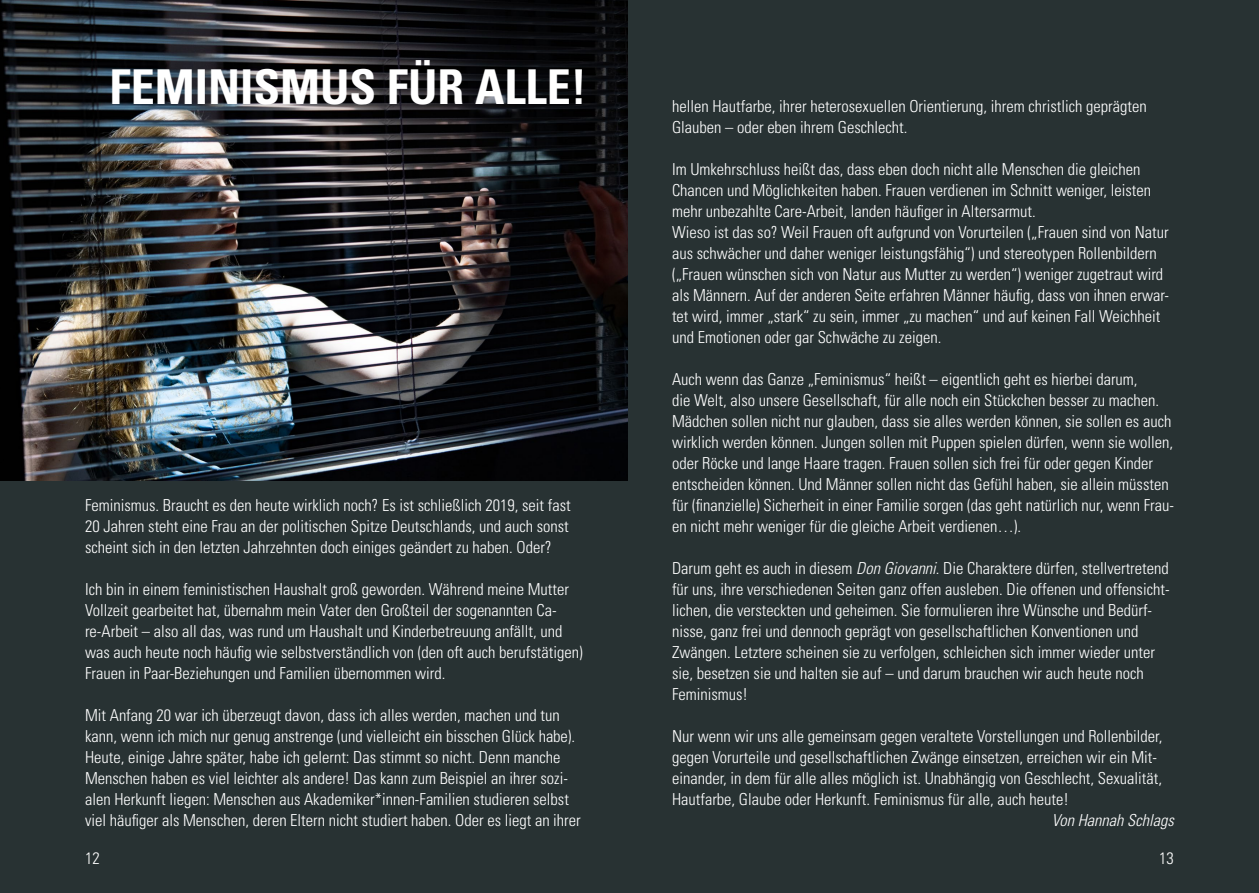
<style>
.page{position:relative;width:1259px;height:893px;background:#fff}
.page>*{position:absolute;margin:0;border:0;box-sizing:border-box;transform-origin:0 0}
.t1{font:700 condensed 48px "Univers";color:#fff}
.t2{font:300 condensed 16.5px/21px "Univers";color:#fff}
.t3{font:italic 300 condensed 16.5px "Univers";color:#fff}
.s1{font-style:italic}
</style>
<div class="page">
<div style="left:0;top:0;width:629px;height:893px;background:#283233"></div>
<div style="left:629px;top:0;width:630px;height:893px;background:#283233"></div>
<img style="left:0;top:0;width:627px;height:480px">
<h1 class="t1" style="left:110px;top:58px;width:479px">FEMINISMUS FÜR ALLE!</h1>
<p class="t2" style="left:85px;top:494px;width:487px;text-align:justify">Feminismus. Braucht es den heute wirklich noch? Es ist schließlich 2019, seit fast 20 Jahren steht eine Frau an der politischen Spitze Deutschlands, und auch sonst scheint sich in den letzten Jahrzehnten doch einiges geändert zu haben. Oder?</p>
<p class="t2" style="left:85px;top:578px;width:499px">Ich bin in einem feministischen Haushalt groß geworden. Während meine Mutter Vollzeit gearbeitet hat, übernahm mein Vater den Großteil der sogenannten Ca&shy;re-Arbeit – also all das, was rund um Haushalt und Kinderbetreuung anfällt, und was auch heute noch häufig wie selbstverständlich von (den oft auch berufstätigen)<br>Frauen in Paar-Beziehungen und Familien übernommen wird.</p>
<p class="t2" style="left:85px;top:704px;width:497px">Mit Anfang 20 war ich überzeugt davon, dass ich alles werden, machen und tun kann, wenn ich mich nur genug anstrenge (und vielleicht ein bisschen Glück habe).<br>Heute, einige Jahre später, habe ich gelernt: Das stimmt so nicht. Denn manche Menschen haben es viel leichter als andere! Das kann zum Beispiel an ihrer sozi&shy;alen Herkunft liegen: Menschen aus Akademiker*innen-Familien studieren selbst viel häufiger als Menschen, deren Eltern nicht studiert haben. Oder es liegt an ihrer</p>
<p class="t2" style="left:672px;top:96px;width:476px">hellen Hautfarbe, ihrer heterosexuellen Orientierung, ihrem christlich geprägten<br>Glauben – oder eben ihrem Geschlecht.</p>
<p class="t2" style="left:672px;top:159px;width:498px">Im Umkehrschluss heißt das, dass eben doch nicht alle Menschen die gleichen Chancen und Möglichkeiten haben. Frauen verdienen im Schnitt weniger, leisten mehr unbezahlte Care-Arbeit, landen häufiger in Altersarmut.<br>Wieso ist das so? Weil Frauen oft aufgrund von Vorurteilen („Frauen sind von Natur aus schwächer und daher weniger leistungsfähig“) und stereotypen Rollenbildern („Frauen wünschen sich von Natur aus Mutter zu werden“) weniger zugetraut wird als Männern. Auf der anderen Seite erfahren Männer häufig, dass von ihnen erwar&shy;tet wird, immer „stark“ zu sein, immer „zu machen“ und auf keinen Fall Weichheit und Emotionen oder gar Schwäche zu zeigen.</p>
<p class="t2" style="left:672px;top:369px;width:503px">Auch wenn das Ganze „Feminismus“ heißt – eigentlich geht es hierbei darum,<br>die Welt, also unsere Gesellschaft, für alle noch ein Stückchen besser zu machen.<br>Mädchen sollen nicht nur glauben, dass sie alles werden können, sie sollen es auch wirklich werden können. Jungen sollen mit Puppen spielen dürfen, wenn sie wollen, oder Röcke und lange Haare tragen. Frauen sollen sich frei für oder gegen Kinder entscheiden können. Und Männer sollen nicht das Gefühl haben, sie allein müssten für (finanzielle) Sicherheit in einer Familie sorgen (das geht natürlich nur, wenn Frau&shy;en nicht mehr weniger für die gleiche Arbeit verdienen…).</p>
<p class="t2" style="left:672px;top:558px;width:499px">Darum geht es auch in diesem <span class="s1">Don Giovanni</span>. Die Charaktere dürfen, stellvertretend für uns, ihre verschiedenen Seiten ganz offen ausleben. Die offenen und offensicht&shy;lichen, die versteckten und geheimen. Sie formulieren ihre Wünsche und Bedürf&shy;nisse, ganz frei und dennoch geprägt von gesellschaftlichen Konventionen und Zwängen. Letztere scheinen sie zu verfolgen, schleichen sich immer wieder unter sie, besetzen sie und halten sie auf – und darum brauchen wir auch heute noch Feminismus!</p>
<p class="t2" style="left:672px;top:726px;width:492px">Nur wenn wir uns alle gemeinsam gegen veraltete Vorstellungen und Rollenbilder, gegen Vorurteile und gesellschaftlichen Zwänge einsetzen, erreichen wir ein Mit&shy;einander, in dem für alle alles möglich ist. Unabhängig von Geschlecht, Sexualität, Hautfarbe, Glaube oder Herkunft. Feminismus für alle, auch heute!</p>
<p class="t3" style="left:1051px;top:811px;width:124px">Von Hannah Schlags</p>
<p class="t2" style="left:85px;top:847px;width:16px">12</p>
<p class="t2" style="left:1159px;top:847px;width:16px">13</p>
</div>
